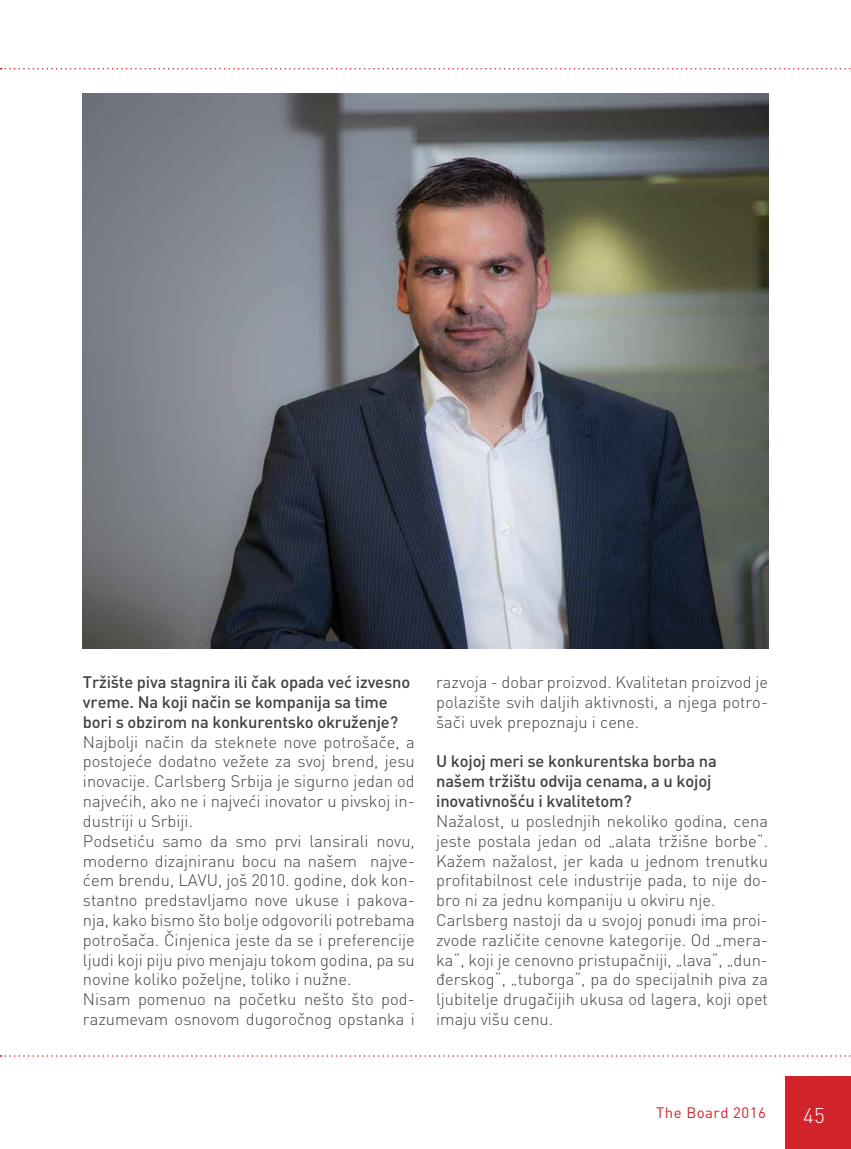
<style>
.page{position:relative;width:851px;height:1149px;background:#fff}
.page>*{position:absolute;margin:0;border:0;box-sizing:border-box;transform-origin:0 0}
.t1{font:300 21px "DIN";color:#fff}
.t2{font:300 16.5px/19.8px "DIN Pro";color:#414042}
.t3{font:500 16.5px/19.8px "DIN Pro";letter-spacing:-.01em;color:#414042}
.t4{font:15px "DIN";letter-spacing:.03em;color:#d2232a}
</style>
<div class="page">
<div style="left:784px;top:1076px;width:66px;height:72px;background:#d2232a"></div>
<svg style="left:0;top:68px;width:851px;height:1px"></svg>
<svg style="left:0;top:1055px;width:851px;height:1px"></svg>
<img style="left:83px;top:94px;width:684px;height:554px">
<p class="t3" style="left:83px;top:671px;width:328px">Tržište piva stagnira ili čak opada već izvesno vreme. Na koji način se kompanija sa time bori s obzirom na konkurentsko okruženje?</p>
<p class="t2" style="left:83px;top:730px;width:333px">Najbolji način da steknete nove potrošače, a postojeće dodatno vežete za svoj brend, jesu inovacije. Carlsberg Srbija je sigurno jedan od najvećih, ako ne i najveći inovator u pivskoj in&shy;dustriji u Srbiji.<br>Podsetiću samo da smo prvi lansirali novu, moderno dizajniranu bocu na našem najve&shy;ćem brendu, LAVU, još 2010. godine, dok kon&shy;stantno predstavljamo nove ukuse i pakova&shy;nja, kako bismo što bolje odgovorili potrebama potrošača. Činjenica jeste da se i preferencije ljudi koji piju pivo menjaju tokom godina, pa su novine koliko poželjne, toliko i nužne.<br>Nisam pomenuo na početku nešto što pod&shy;razumevam osnovom dugoročnog opstanka i</p>
<p class="t2" style="left:436px;top:671px;width:333px;text-align:justify">razvoja - dobar proizvod. Kvalitetan proizvod je polazište svih daljih aktivnosti, a njega potro&shy;šači uvek prepoznaju i cene.</p>
<p class="t3" style="left:436px;top:750px;width:282px">U kojoj meri se konkurentska borba na našem tržištu odvija cenama, a u kojoj inovativnošću i kvalitetom?</p>
<p class="t2" style="left:436px;top:810px;width:333px">Nažalost, u poslednjih nekoliko godina, cena jeste postala jedan od „alata tržišne borbe“.<br>Kažem nažalost, jer kada u jednom trenutku profitabilnost cele industrije pada, to nije do&shy;bro ni za jednu kompaniju u okviru nje.<br>Carlsberg nastoji da u svojoj ponudi ima proi&shy;zvode različite cenovne kategorije. Od „mera&shy;ka“, koji je cenovno pristupačniji, „lava“, „dun&shy;đerskog“, „tuborga“, pa do specijalnih piva za ljubitelje drugačijih ukusa od lagera, koji opet imaju višu cenu.</p>
<p class="t4" style="left:656px;top:1103px;width:111px">The Board 2016</p>
<p class="t1" style="left:803px;top:1101px;width:23px">45</p>
</div>
